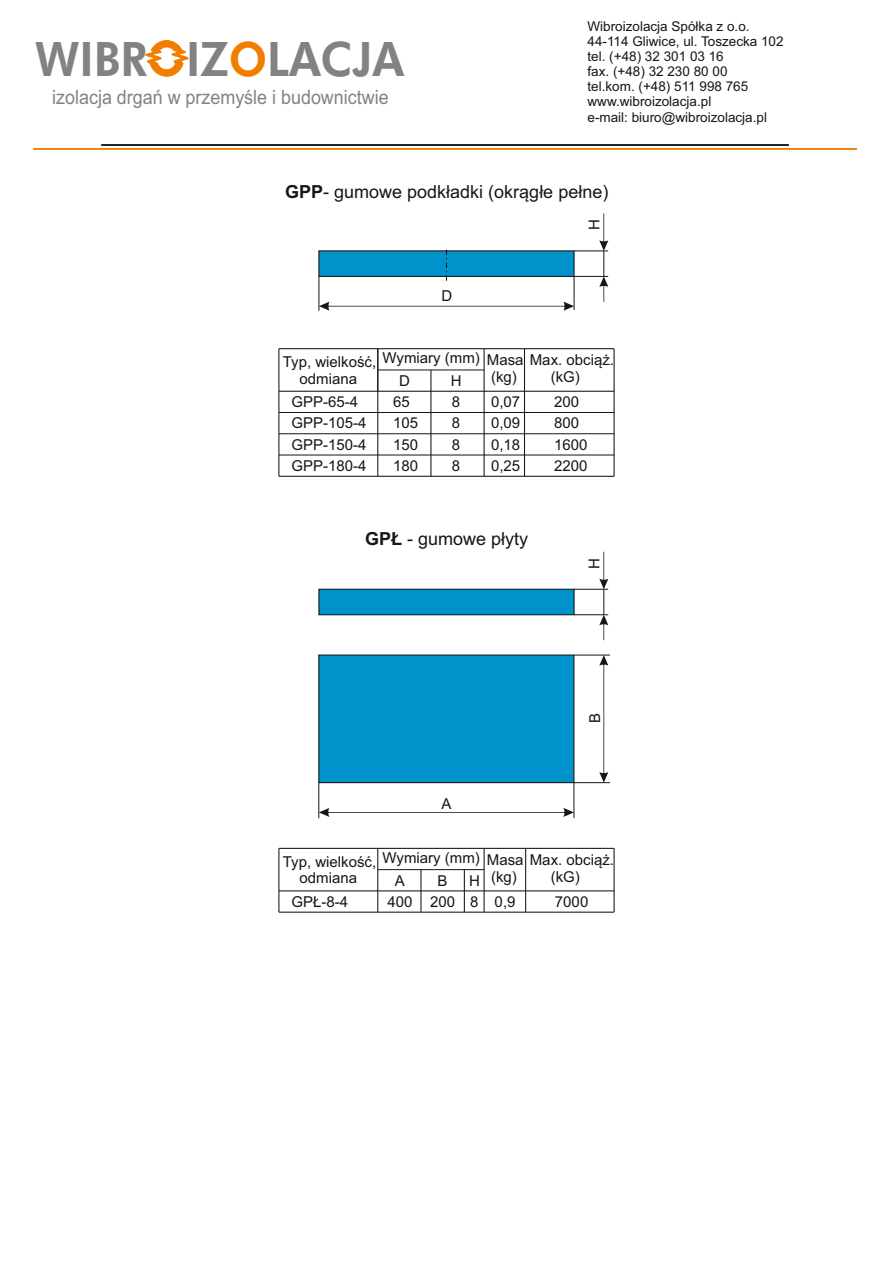
<style>
.page{position:relative;width:893px;height:1263px;background:#fff}
.page>*{position:absolute;margin:0;border:0;box-sizing:border-box;transform-origin:0 0}
.t1{font:800 47.55px "Futura BT";color:#818281;scale:.94 1}
.t2{font:19.65px "Arial";color:#818281;scale:.91 1}
.t3{font:18px "Arial";color:#151616}
.t4{font:15px/21.3px "Arial";color:#151616}
.t5{font:13.5px/15.1px "Arial";color:#151616}
.s1{color:#f27e00}
.s2{font-weight:700}
</style>
<div class="page">
<svg style="left:318px;top:213px;width:291px;height:98px"></svg>
<svg style="left:278px;top:348px;width:337px;height:2px"></svg>
<hr style="left:278px;top:349px;width:1px;height:127px;background:#151616">
<hr style="left:377px;top:349px;width:1px;height:127px;background:#151616">
<hr style="left:484px;top:349px;width:1px;height:127px;background:#151616">
<hr style="left:524px;top:349px;width:1px;height:127px;background:#151616">
<hr style="left:613px;top:349px;width:2px;height:127px;background:#151616">
<svg style="left:278px;top:369px;width:337px;height:108px"></svg>
<svg style="left:318px;top:552px;width:291px;height:88px"></svg>
<svg style="left:318px;top:654px;width:292px;height:165px"></svg>
<svg style="left:278px;top:847px;width:337px;height:66px"></svg>
<hr style="left:613px;top:848px;width:2px;height:64px;background:#151616">
<hr style="left:464px;top:870px;width:1px;height:42px;background:#151616">
<hr style="left:420px;top:870px;width:1px;height:42px;background:#151616">
<hr style="left:33px;top:148px;width:824px;height:2px;background:#f27e00">
<hr style="left:101px;top:144px;width:688px;height:2px;background:#151616">
<svg style="left:145px;top:40px;width:43px;height:37px"></svg>
<h1 class="t1" style="left:35px;top:39px;width:395px">WIBR IZ<span class="s1">O</span>LACJA</h1>
<h2 class="t2" style="left:52px;top:90px;width:371px">izolacja drgań w przemyśle i budownictwie</h2>
<p class="t5" style="left:588px;top:20px;width:198px">Wibroizolacja Spółka z o.o.<br>44-114 Gliwice, ul. Toszecka 102 tel. (+48) 32 301 03 16<br>fax. (+48) 32 230 80 00<br>tel.kom. (+48) 511 998 765 www.wibroizolacja.pl<br>e-mail: biuro@wibroizolacja.pl</p>
<p class="t3" style="left:285px;top:185px;width:325px"><span class="s2">GPP</span>- gumowe podkładki (okrągłe pełne)</p>
<p class="t4" style="left:585px;top:230px;width:12px;rotate:-90deg">H</p>
<p class="t4" style="left:441px;top:286px;width:12px">D</p>
<p class="t4" style="left:283px;top:355px;width:95px;line-height:16.8px;text-align:center">Typ, wielkość, odmiana</p>
<p class="t4" style="left:399px;top:348px;width:82px;line-height:22.8px;text-indent:-17px">Wymiary (mm)<br>D</p>
<p class="t4" style="left:451px;top:371px;width:12px">H</p>
<p class="t4" style="left:291px;top:393px;width:77px">GPP-65-4<br>GPP-105-4<br>GPP-150-4<br>GPP-180-4</p>
<p class="t4" style="left:393px;top:393px;width:18px">65</p>
<p class="t4" style="left:452px;top:393px;width:10px">8</p>
<p class="t4" style="left:393px;top:414px;width:27px">105</p>
<p class="t4" style="left:452px;top:414px;width:10px">8</p>
<p class="t4" style="left:393px;top:435px;width:27px">150</p>
<p class="t4" style="left:452px;top:435px;width:10px">8</p>
<p class="t4" style="left:393px;top:456px;width:27px">180</p>
<p class="t4" style="left:452px;top:456px;width:10px">8</p>
<p class="t4" style="left:487px;top:353px;width:129px;line-height:16.8px">Masa Max. obciąż. (kg)</p>
<p class="t4" style="left:551px;top:368px;width:31px">(kG)</p>
<p class="t4" style="left:491px;top:393px;width:31px;text-align:justify">0,07<br>0,09<br>0,18<br>0,25</p>
<p class="t4" style="left:554px;top:393px;width:35px">200<br>800<br>1600<br>2200</p>
<p class="t3" style="left:365px;top:532px;width:165px"><span class="s2">GPŁ</span> - gumowe płyty</p>
<p class="t4" style="left:441px;top:794px;width:12px">A</p>
<p class="t4" style="left:585px;top:569px;width:12px;rotate:-90deg">H</p>
<p class="t4" style="left:586px;top:723px;width:12px;rotate:-90deg">B</p>
<p class="t4" style="left:283px;top:854px;width:95px;line-height:16.8px;text-align:center">Typ, wielkość, odmiana</p>
<p class="t4" style="left:395px;top:847px;width:87px;line-height:22.8px;text-indent:-12px">Wymiary (mm)<br>A</p>
<p class="t4" style="left:487px;top:853px;width:129px;line-height:16.8px">Masa Max. obciąż. (kg)</p>
<p class="t4" style="left:551px;top:867px;width:31px">(kG)</p>
<p class="t4" style="left:430px;top:871px;width:27px;text-align:center">B<br>200</p>
<p class="t4" style="left:469px;top:871px;width:12px">H</p>
<p class="t4" style="left:291px;top:892px;width:58px">GPŁ-8-4</p>
<p class="t4" style="left:388px;top:892px;width:27px">400</p>
<p class="t4" style="left:470px;top:892px;width:47px">8 0,9</p>
<p class="t4" style="left:555px;top:892px;width:35px">7000</p>
</div>
